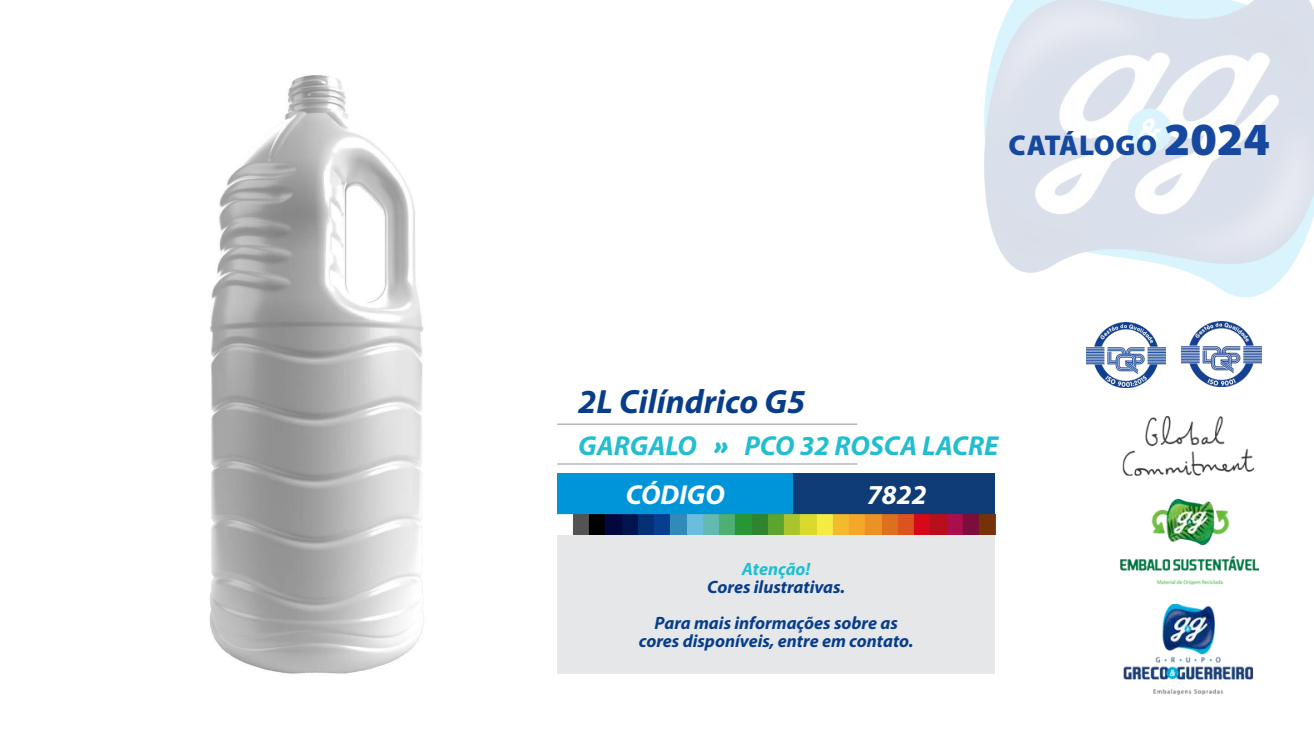
<style>
.page{position:relative;width:1314px;height:744px;background:#fff}
.page>*{position:absolute;margin:0;border:0;box-sizing:border-box;transform-origin:0 0}
.t1{font:italic 700 33.75px "Myriad Pro";color:#083e89}
.t2{font:900 28.75px "Myriad Pro";letter-spacing:.02em;color:#15489e}
.t3{font:italic 700 27.5px "Myriad Pro";color:#21bece}
.t4{font:italic 700 27.5px "Myriad Pro";color:#fff}
.t5{font:italic 700 17.88px/17.9px "Myriad Pro";color:#083e89;text-align:center}
.t6{font:italic 700 17.88px "Myriad Pro";color:#21bece}
.s1{font-size:46.25px}
.s2{font-family:"Nunito";font-weight:900}
</style>
<div class="page">
<img style="left:557px;top:416px;width:702px;height:279px">
<img style="left:984px;top:0;width:329px;height:298px">
<img style="left:1086px;top:322px;width:79px;height:65px">
<img style="left:1181px;top:322px;width:79px;height:65px">
<img style="left:209px;top:75px;width:215px;height:599px">
<hr style="left:557px;top:463px;width:300px;height:2px;background:#a8a9ad">
<hr style="left:557px;top:424px;width:300px;height:1px;background:#a8a9ad">
<div style="left:557px;top:473px;width:236px;height:41px;background:#0095d9"></div>
<div style="left:793px;top:473px;width:202px;height:41px;background:#0f3b77"></div>
<div style="left:557px;top:535px;width:438px;height:138px;background:#e6e7e9"></div>
<img style="left:557px;top:514px;width:438px;height:21px">
<h2 class="t2" style="left:1008px;top:126px;width:263px">CATÁLOGO <span class="s1">2024</span></h2>
<p class="t1" style="left:578px;top:379px;width:229px">2L Cilíndrico G5</p>
<p class="t3" style="left:578px;top:428px;width:421px">GARGALO <span class="s2">»</span> PCO 32 ROSCA LACRE</p>
<p class="t4" style="left:626px;top:477px;width:100px">CÓDIGO</p>
<p class="t4" style="left:867px;top:477px;width:61px">7822</p>
<p class="t6" style="left:742px;top:557px;width:70px">Atenção!</p>
<p class="t5" style="left:707px;top:577px;width:139px">Cores ilustrativas.</p>
<p class="t5" style="left:638px;top:613px;width:276px">Para mais informações sobre as cores disponíveis, entre em contato.</p>
</div>
